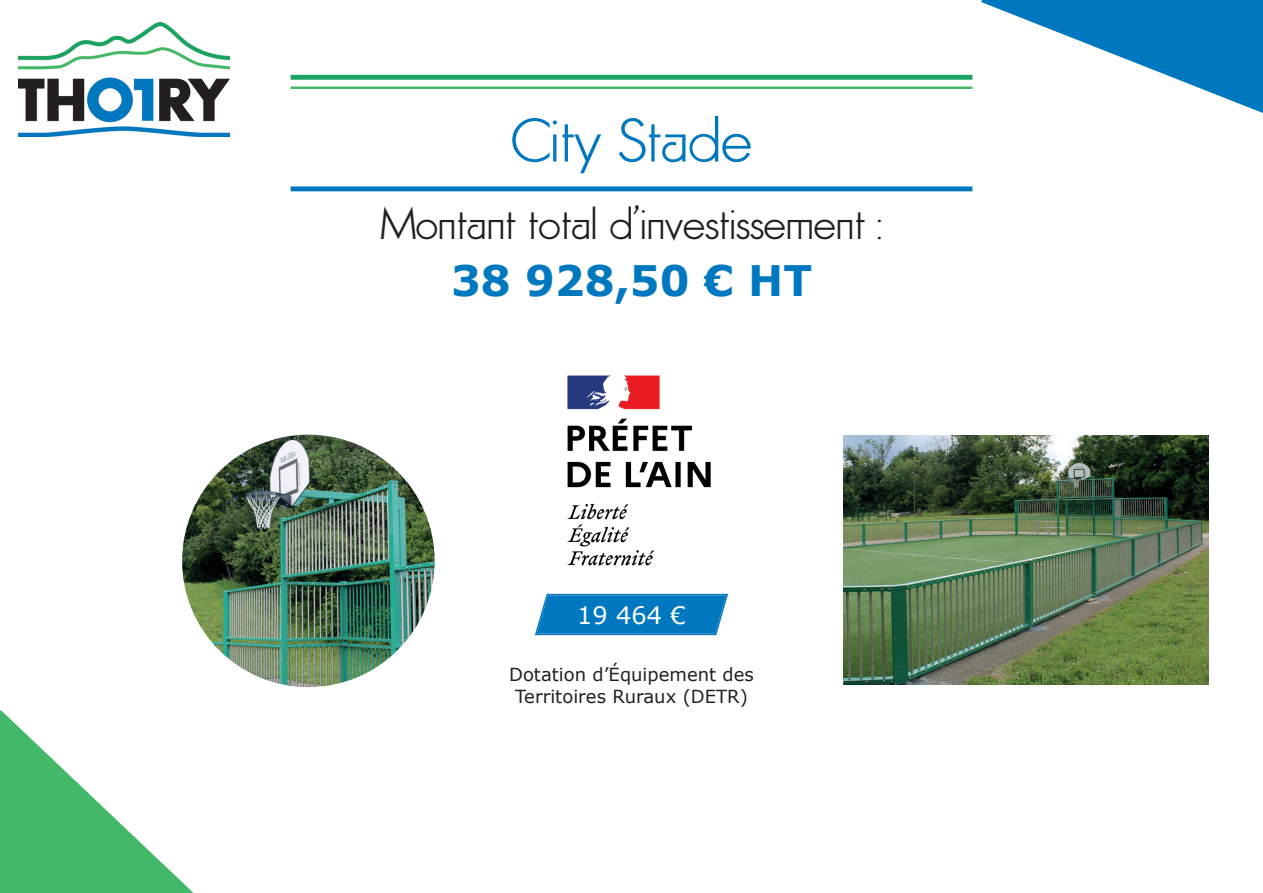
<style>
.page{position:relative;width:1263px;height:893px;background:#fff}
.page>*{position:absolute;margin:0;border:0;box-sizing:border-box;transform-origin:0 0}
.t1{font:300 58.8px "Futura Classic W01";color:#0078c0}
.t2{font:300 42px "Futura Classic W01";color:#231f20}
.t3{font:700 42px "Verdana";color:#0078c0}
.t4{font:24px "Verdana";color:#fff}
.t5{font:18px/21.6px "Verdana";color:#231f20;text-align:center}
</style>
<div class="page">
<div style="left:291px;top:75px;width:681px;height:5px;background:#1aa361"></div>
<hr style="left:291px;top:87px;width:681px;height:2px;background:#44b869">
<div style="left:291px;top:186px;width:681px;height:5px;background:#0078c0"></div>
<svg style="left:981px;top:0;width:282px;height:113px"></svg>
<svg style="left:0;top:710px;width:194px;height:183px"></svg>
<img style="left:567px;top:375px;width:144px;height:191px">
<img style="left:19px;top:22px;width:211px;height:115px">
<svg style="left:535px;top:593px;width:193px;height:43px;background:#1b86c6"></svg>
<img style="left:182px;top:435px;width:253px;height:252px;border-radius:126px">
<img style="left:844px;top:436px;width:365px;height:248px">
<p class="t1" style="left:511px;top:105px;width:242px">City Stade</p>
<p class="t2" style="left:381px;top:199px;width:502px">Montant total d’investissement :</p>
<p class="t3" style="left:451px;top:251px;width:362px">38 928,50 € HT</p>
<p class="t4" style="left:577px;top:598px;width:110px">19 464 €</p>
<p class="t5" style="left:509px;top:664px;width:246px">Dotation d’Équipement des<br>Territoires Ruraux (DETR)</p>
</div>
